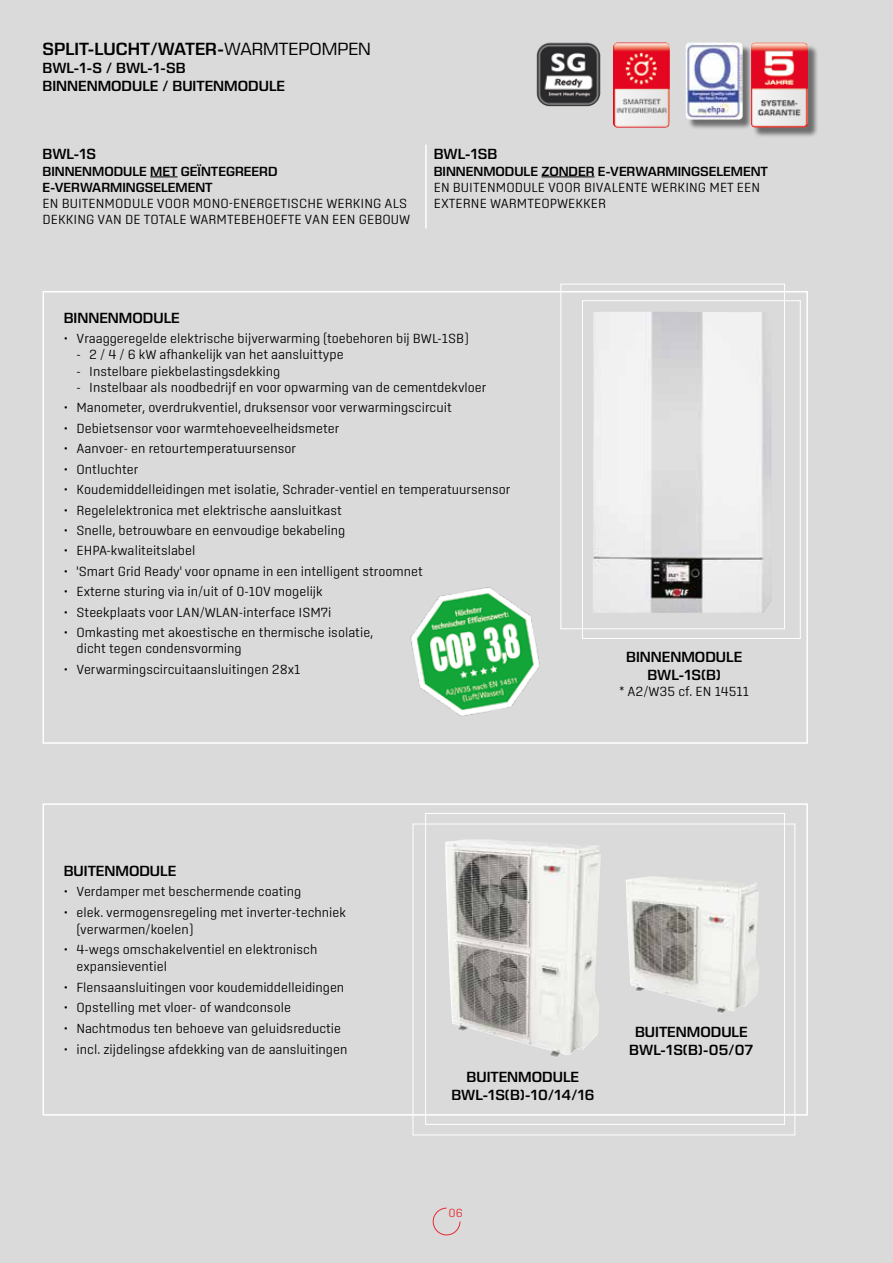
<style>
.page{position:relative;width:893px;height:1263px;background:#dadada}
.page>*{position:absolute;margin:0;border:0;box-sizing:border-box;transform-origin:0 0}
.t1{font:600 18px "Eurostile Next LT Pro";color:#000}
.t2{font:600 15px/18px "Eurostile Next LT Pro";color:#000;text-align:center}
.t3{font:300 13.5px/16.2px "Center";color:#000}
.t4{font:600 13.5px/16.2px "Eurostile Next LT Pro";color:#000}
.t5{font:300 12px "Center";color:#e62a32}
.s1{font-weight:400}
</style>
<div class="page">
<svg style="left:432px;top:1207px;width:29px;height:29px"></svg>
<svg style="left:150px;top:177px;width:28px;height:1px"></svg>
<hr style="left:541px;top:177px;width:54px;height:1px;background:#000">
<img style="left:626px;top:876px;width:133px;height:137px">
<div style="left:43px;top:803px;width:765px;height:312px;border:2px solid #fff"></div>
<div style="left:425px;top:813px;width:360px;height:312px;border:1px solid #fff"></div>
<div style="left:413px;top:824px;width:382px;height:311px;border:1px solid #fff"></div>
<img style="left:445px;top:839px;width:156px;height:219px">
<img style="left:593px;top:312px;width:178px;height:301px">
<div style="left:582px;top:300px;width:219px;height:339px;border:1px solid #fff"></div>
<div style="left:43px;top:291px;width:765px;height:453px;border:2px solid #fff"></div>
<div style="left:560px;top:284px;width:225px;height:345px;border:1px solid #fff"></div>
<img style="left:410px;top:587px;width:130px;height:129px">
<hr style="left:425px;top:145px;width:2px;height:83px;background:#fff">
<img style="left:536px;top:43px;width:53px;height:63px">
<img style="left:613px;top:43px;width:57px;height:85px">
<div style="left:687px;top:44px;width:66px;height:86px;background:#000;opacity:.5"></div>
<img style="left:686px;top:43px;width:57px;height:77px">
<div style="left:752px;top:44px;width:66px;height:94px;background:#000;opacity:.5"></div>
<img style="left:751px;top:43px;width:57px;height:85px">
<h1 class="t1" style="left:43px;top:39px;width:330px">SPLIT-LUCHT/WATER-<span class="s1">WARMTEPOMPEN</span></h1>
<p class="t2" style="left:43px;top:59px;width:244px;text-align:left">BWL-1-S / BWL-1-SB<br>BINNENMODULE / BUITENMODULE</p>
<p class="t2" style="left:43px;top:145px;width:55px">BWL-1S</p>
<p class="t4" style="left:43px;top:163px;width:236px">BINNENMODULE MET GEÏNTEGREERD<br>E-VERWARMINGSELEMENT</p>
<p class="t3" style="left:43px;top:195px;width:369px">EN BUITENMODULE VOOR MONO-ENERGETISCHE WERKING ALS<br>DEKKING VAN DE TOTALE WARMTEBEHOEFTE VAN EEN GEBOUW</p>
<p class="t2" style="left:434px;top:145px;width:65px">BWL-1SB</p>
<p class="t4" style="left:434px;top:163px;width:336px">BINNENMODULE ZONDER E-VERWARMINGSELEMENT</p>
<p class="t3" style="left:434px;top:179px;width:328px">EN BUITENMODULE VOOR BIVALENTE WERKING MET EEN<br>EXTERNE WARMTEOPWEKKER</p>
<p class="t2" style="left:64px;top:309px;width:117px">BINNENMODULE</p>
<p class="t3" style="left:64px;top:330px;width:407px">• Vraaggeregelde elektrische bijverwarming (toebehoren bij BWL-1SB)</p>
<p class="t3" style="left:77px;top:346px;width:269px">- 2 / 4 / 6 kW afhankelijk van het aansluittype</p>
<p class="t3" style="left:77px;top:363px;width:205px">- Instelbare piekbelastingsdekking</p>
<p class="t3" style="left:77px;top:379px;width:411px">- Instelbaar als noodbedrijf en voor opwarming van de cementdekvloer</p>
<p class="t3" style="left:64px;top:399px;width:390px">• Manometer, overdrukventiel, druksensor voor verwarmingscircuit</p>
<p class="t3" style="left:64px;top:420px;width:277px">• Debietsensor voor warmtehoeveelheidsmeter</p>
<p class="t3" style="left:64px;top:440px;width:234px">• Aanvoer- en retourtemperatuursensor</p>
<p class="t3" style="left:64px;top:461px;width:76px">• Ontluchter</p>
<p class="t3" style="left:64px;top:481px;width:448px">• Koudemiddelleidingen met isolatie, Schrader-ventiel en temperatuursensor</p>
<p class="t3" style="left:64px;top:502px;width:280px">• Regelelektronica met elektrische aansluitkast</p>
<p class="t3" style="left:64px;top:522px;width:283px">• Snelle, betrouwbare en eenvoudige bekabeling</p>
<p class="t3" style="left:64px;top:542px;width:133px">• EHPA-kwaliteitslabel</p>
<p class="t3" style="left:64px;top:563px;width:360px">• 'Smart Grid Ready' voor opname in een intelligent stroomnet</p>
<p class="t3" style="left:64px;top:583px;width:260px">• Externe sturing via in/uit of 0-10V mogelijk</p>
<p class="t3" style="left:64px;top:604px;width:269px">• Steekplaats voor LAN/WLAN-interface ISM7i</p>
<p class="t3" style="left:77px;top:624px;width:298px;text-indent:-13px">• Omkasting met akoestische en thermische isolatie, dicht tegen condensvorming</p>
<p class="t3" style="left:64px;top:661px;width:238px">• Verwarmingscircuitaansluitingen 28x1</p>
<p class="t2" style="left:626px;top:648px;width:117px">BINNENMODULE<br>BWL-1S(B)</p>
<p class="t3" style="left:620px;top:683px;width:131px">* A2/W35 cf. EN 14511</p>
<p class="t2" style="left:64px;top:862px;width:114px">BUITENMODULE</p>
<p class="t3" style="left:64px;top:883px;width:239px">• Verdamper met beschermende coating</p>
<p class="t3" style="left:77px;top:904px;width:271px;text-indent:-13px">• elek. vermogensregeling met inverter-techniek (verwarmen/koelen)</p>
<p class="t3" style="left:77px;top:941px;width:242px;text-indent:-13px">• 4-wegs omschakelventiel en elektronisch expansieventiel</p>
<p class="t3" style="left:64px;top:979px;width:282px">• Flensaansluitingen voor koudemiddelleidingen</p>
<p class="t3" style="left:64px;top:999px;width:229px">• Opstelling met vloer- of wandconsole</p>
<p class="t3" style="left:64px;top:1020px;width:279px">• Nachtmodus ten behoeve van geluidsreductie</p>
<p class="t3" style="left:64px;top:1041px;width:285px">• incl. zijdelingse afdekking van de aansluitingen</p>
<p class="t2" style="left:451px;top:1067px;width:145px">BUITENMODULE<br>BWL-1S(B)-10/14/16</p>
<p class="t2" style="left:629px;top:1023px;width:126px">BUITENMODULE<br>BWL-1S(B)-05/07</p>
<p class="t5" style="left:449px;top:1206px;width:16px">06</p>
</div>
